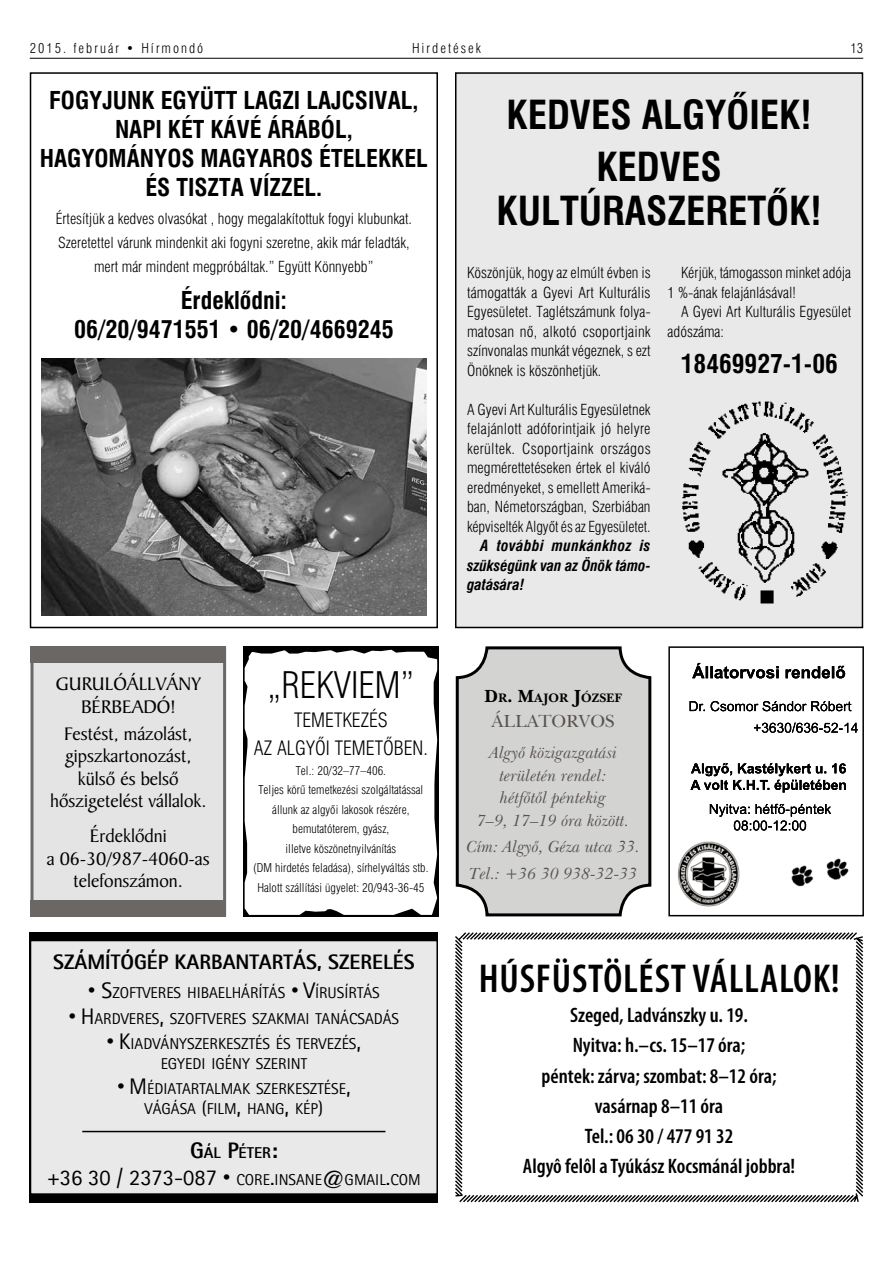
<style>
.page{position:relative;width:893px;height:1263px;background:#fff}
.page>*{position:absolute;margin:0;border:0;box-sizing:border-box;transform-origin:0 0}
.t1{font:600 condensed 40.5px "Myriad Pro";letter-spacing:.02em;color:#000}
.t2{font:39px/52.1px "Hu Swis 721 Cn BT Bold";color:#000;text-align:center}
.t3{font:36px "Hu Swis 721 Lt Cn BT";color:#000}
.t4{font:25.5px "Hu Swis 721 Cn BT Bold";color:#000}
.t5{font:24px/28.8px "Hu Swis 721 Cn BT Bold";color:#000;text-align:center}
.t6{font:600 condensed 21px/30px "Myriad Pro";color:#000;text-align:center}
.t7{font:800 21px "Agfa Rotis Sans Serif";color:#000}
.t8{font:19.5px/22.5px "Hu Baker Signet BT Roman";color:#000;text-align:center}
.t9{font:19.5px/28.5px "Hu Swis 721 Lt Cn BT";color:#000;text-align:center}
.t10{font:18px "Hu New Bskvll BT Roman";color:#57514d}
.t11{font:16.5px/22.5px "Hu New Bskvll BT Italic";color:#57514d;text-align:center}
.t12{font:15.75px/19.5px "Agfa Rotis Sans Serif";color:#000;text-align:center}
.t13{font:15px/19.5px "Hu Swis 721 Lt Cn BT";color:#000;text-align:justify}
.t14{font:italic 15px/19.5px "Hu Swis 721 Cn BT Bold";color:#000;text-align:justify}
.t15{font:13.5px "Hu Swis 721 Lt Cn BT";letter-spacing:.15em;color:#000}
.t16{font:12.6px "Hu New Bskvll BT Bold";color:#000}
.t17{font:12px/19.5px "Hu Swis 721 Lt Cn BT";color:#000;text-align:center}
.s1{font-size:22.5px}
.s2{font-size:18px}
.s3{font-weight:800;font-size:22.5px}
.s4{font-weight:800}
</style>
<div class="page">
<hr style="left:30px;top:58px;width:833px;height:1px;background:#000">
<div style="left:456px;top:73px;width:406px;height:554px;background:#e9e9e9"></div>
<div style="left:455px;top:72px;width:408px;height:556px;border:2px solid #000"></div>
<div style="left:30px;top:932px;width:408px;height:270px;background:#000"></div>
<div style="left:31px;top:940px;width:406px;height:254px;background:#e9e9e9"></div>
<hr style="left:82px;top:1131px;width:303px;height:1px;background:#000">
<div style="left:30px;top:940px;width:408px;height:255px;border:2px solid #000"></div>
<svg style="left:455px;top:932px;width:409px;height:271px"></svg>
<div style="left:32px;top:648px;width:193px;height:267px;background:#e5e4e4"></div>
<div style="left:31px;top:646px;width:195px;height:270px;border:3px solid #6b6764"></div>
<div style="left:31px;top:646px;width:195px;height:17px;background:#6b6764"></div>
<div style="left:31px;top:900px;width:195px;height:16px;background:#6b6764"></div>
<svg style="left:243px;top:647px;width:196px;height:270px"></svg>
<img style="left:677px;top:662px;width:172px;height:245px">
<svg style="left:690px;top:763px;width:156px;height:29px"></svg>
<img style="left:691px;top:763px;width:155px;height:10px">
<svg style="left:710px;top:814px;width:121px;height:16px"></svg>
<img style="left:710px;top:804px;width:121px;height:10px">
<img style="left:692px;top:663px;width:153px;height:15px">
<svg style="left:690px;top:701px;width:168px;height:32px"></svg>
<img style="left:711px;top:701px;width:124px;height:10px">
<div style="left:668px;top:646px;width:196px;height:270px;border:2px solid #000"></div>
<div style="left:457px;top:648px;width:193px;height:267px;background:#d3d3d2;border-radius:30px"></div>
<div style="left:456px;top:646px;width:195px;height:270px;border:3px solid #000;border-radius:30px"></div>
<div style="left:30px;top:72px;width:408px;height:556px;border:2px solid #000"></div>
<img style="left:42px;top:359px;width:384px;height:256px">
<img style="left:682px;top:401px;width:166px;height:203px">
<p class="t15" style="left:30px;top:40px;width:175px">2015. február • Hírmondó</p>
<p class="t15" style="left:851px;top:40px;width:14px">13</p>
<h2 class="t2" style="left:506px;top:89px;width:307px">KEDVES ALGYÔIEK!<br>KEDVES</h2>
<h2 class="t2" style="left:496px;top:184px;width:327px">KULTÚRASZERETÔK!</h2>
<p class="t15" style="left:412px;top:40px;width:70px">Hirdetések</p>
<h3 class="t5" style="left:49px;top:86px;width:125px">FOGYJUNK EGYÜTT</h3>
<h3 class="t5" style="left:243px;top:86px;width:14px">LAGZ</h3>
<h3 class="t5" style="left:294px;top:86px;width:126px">I LAJCSIVAL,</h3>
<h3 class="t5" style="left:115px;top:115px;width:122px">NAPI KÉT KÁVÉ</h3>
<h3 class="t5" style="left:268px;top:115px;width:14px">ÁRÁB</h3>
<h3 class="t5" style="left:321px;top:115px;width:33px">ÓL,</h3>
<h3 class="t5" style="left:40px;top:144px;width:30px">HAGYOMÁNYO</h3>
<h3 class="t5" style="left:182px;top:144px;width:34px">S MAGYARO</h3>
<h3 class="t5" style="left:300px;top:144px;width:32px">S ÉTELE</h3>
<h3 class="t5" style="left:378px;top:144px;width:38px">KKEL</h3>
<h3 class="t5" style="left:145px;top:172px;width:75px">ÉS TISZTA</h3>
<h3 class="t5" style="left:250px;top:172px;width:12px">VÍZZEL</h3>
<h3 class="t5" style="left:316px;top:172px;width:7px">.</h3>
<p class="t13" style="left:56px;top:206px;width:358px;line-height:24px;text-align:center">Értesítjük a kedves olvasókat , hogy megalakítottuk fogyi klubunkat.<br>Szeretettel várunk mindenkit aki fogyni szeretne, akik már feladták, mert már mindent megpróbáltak.” Együtt Könnyebb”</p>
<h3 class="t5" style="left:74px;top:286px;width:321px">ÉRDEKLÔDNI:<br>06/20/9471551 • 06/20/4669245</h3>
<p class="t13" style="left:467px;top:263px;width:185px">Köszönjük, hogy az elmúlt évben is támogatták a Gyevi Art Kulturális Egyesületet. Taglétszámunk folya&shy;matosan nô, alkotó csoportjaink színvonalas munkát végeznek, s ezt Önöknek is köszönhetjük.</p>
<p class="t13" style="left:467px;top:399px;width:185px">A Gyevi Art Kulturális Egyesületnek felajánlott adóforintjaik jó helyre kerültek. Csoportjaink országos megmérettetéseken értek el kiváló eredményeket, s emellett Ameriká&shy;ban, Németországban, Szerbiában képviselték Algyôt és az Egyesületet.</p>
<p class="t14" style="left:467px;top:536px;width:185px;text-indent:14px">A további munkánkhoz is szükségünk van az Önök támo&shy;gatására!</p>
<p class="t13" style="left:668px;top:263px;width:185px;text-indent:14px">Kérjük, támogasson minket adója<br>1 %-ának felajánlásával!</p>
<p class="t13" style="left:668px;top:302px;width:185px;text-indent:14px">A Gyevi Art Kulturális Egyesület adószáma:</p>
<h3 class="t4" style="left:681px;top:349px;width:158px">18469927-1-06</h3>
<h3 class="t8" style="left:56px;top:673px;width:147px">Gurulóállvány bérbeadó!</h3>
<h3 class="t8" style="left:50px;top:722px;width:158px">Festést, mázolást, gipszkartonozást, külsô és belsô hôszigetelést vállalok.</h3>
<h3 class="t8" style="left:47px;top:825px;width:164px">Érdeklôdni<br>a 06-30/987-4060-as telefonszámon.</h3>
<h3 class="t3" style="left:267px;top:664px;width:148px">„REKVIEM”</h3>
<h3 class="t9" style="left:254px;top:705px;width:92px">Temetkezés<br>az Algyõi temet</h3>
<h3 class="t9" style="left:383px;top:734px;width:46px">õben.</h3>
<p class="t17" style="left:253px;top:761px;width:177px">Tel.: 20/32–77–406.<br>Teljes körû temetkezési szolgáltatással állunk az algyôi lakosok részére, bemutatóterem, gyász,<br>illetve köszönetnyilvánítás<br>(DM hirdetés feladása), sírhelyváltás stb.<br>Halott szállítási ügyelet: 20/943-36-45</p>
<h3 class="t7" style="left:53px;top:948px;width:362px">SZÁMÍTÓGÉP KARBANTARTÁS, SZERELÉS</h3>
<p class="t12" style="left:88px;top:983px;width:292px"><sup>•</sup> <span class="s1">S</span>ZOFTVERES HIBAELHÁRÍTÁS <sup>•</sup> <span class="s1">V</span>ÍRUSÍRTÁS</p>
<p class="t12" style="left:69px;top:1008px;width:331px"><sup>•</sup> <span class="s1">H</span> ARDVERES<span class="s1">,</span> SZOFTVERES SZAKMAI TANÁCSADÁS</p>
<p class="t12" style="left:107px;top:1034px;width:256px"><sup>•</sup> <span class="s1">K</span>IADVÁNYSZERKESZTÉS ÉS TERVEZÉS<span class="s1">,<br></span>EGYEDI IGÉNY SZERINT</p>
<p class="t12" style="left:117px;top:1079px;width:235px"><sup>•</sup> <span class="s1">M</span> ÉDIATARTALMAK SZERKESZTÉSE<span class="s1">,<br></span>VÁGÁSA <span class="s2">(</span>FILM<span class="s1">,</span> HANG<span class="s1">,</span> KÉP<span class="s2">)</span></p>
<p class="t12" style="left:47px;top:1139px;width:375px;line-height:27px"><span class="s3">G</span><span class="s4">ál</span> <span class="s3">P</span><span class="s4">éter</span><span class="s3">:<br></span><span class="s1">+36 30 / 2373-087</span> <sup>•</sup> CORE<span class="s1">.</span>INSANE<span class="s1">@</span>GMAIL<span class="s1">.</span>COM</p>
<p class="t16" style="left:484px;top:689px;width:139px"><span class="s2">D</span>R<span class="s2">. M</span>AJOR <span class="s2">J</span>ÓZSEF</p>
<p class="t10" style="left:492px;top:710px;width:14px">ÁLLATORVOS</p>
<p class="t11" style="left:477px;top:741px;width:153px">Algyô közigazgatási területén rendel: hétfôtôl péntekig<br>7–9, 17–19 óra között.</p>
<p class="t11" style="left:467px;top:833px;width:175px;line-height:26.7px;text-align:left">Cím: Algyô, Géza utca 33.<br>Tel.: +36 30 938-32-33</p>
<h1 class="t1" style="left:479px;top:957px;width:363px">Húsfüstölést vállalok!</h1>
<h3 class="t6" style="left:523px;top:1001px;width:274px">Szeged, Ladvánszky u. 19.<br>Nyitva: h.–cs. 15–17 óra;<br>péntek: zárva; szombat: 8–12 óra; vasárnap 8–11 óra<br>Tel.: 06 30 / 477 91 32<br>Algyô felôl a Tyúkász Kocsmánál jobbra!</h3>
</div>
